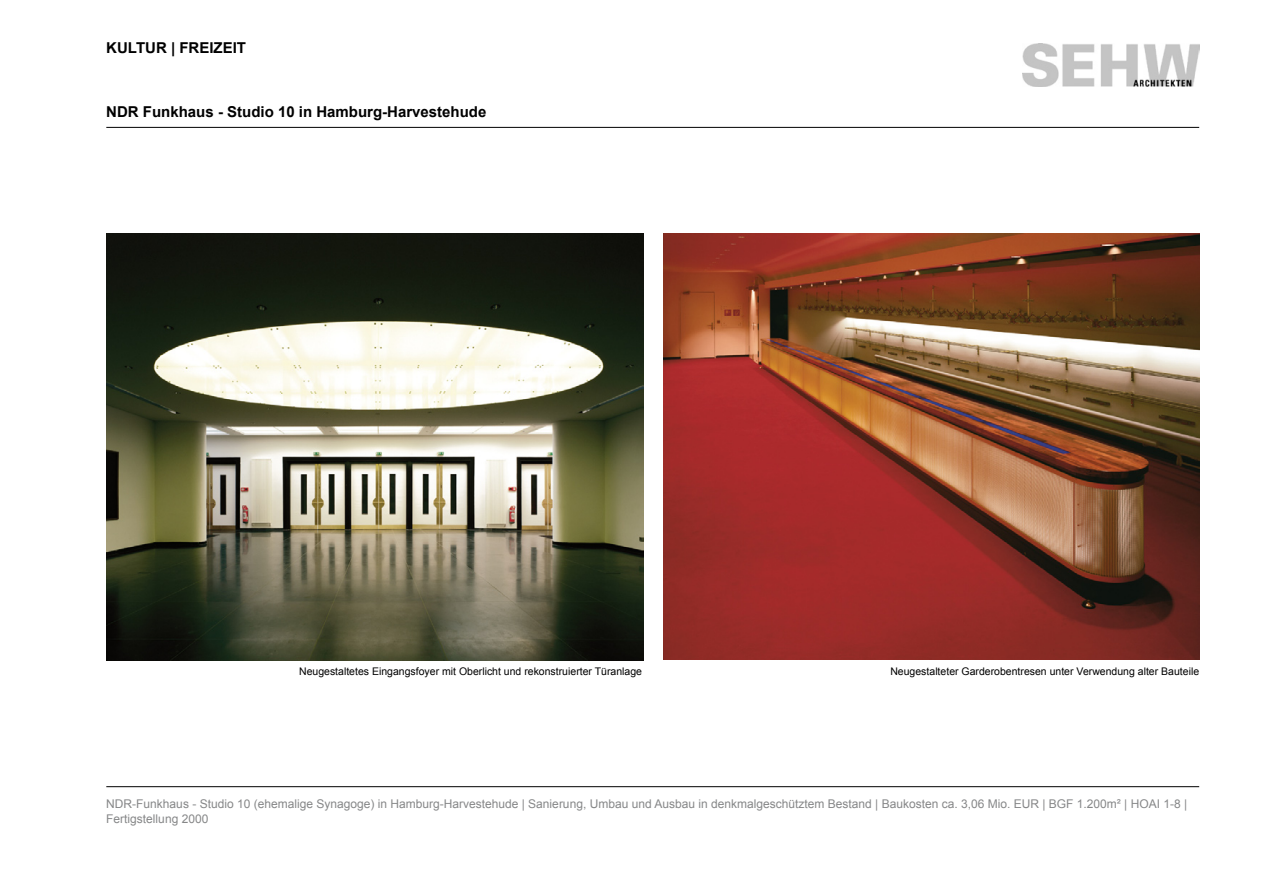
<style>
.page{position:relative;width:1263px;height:893px;background:#fff}
.page>*{position:absolute;margin:0;border:0;box-sizing:border-box;transform-origin:0 0}
.t1{font:700 15px "Arial";color:#000}
.t2{font:12px/15px "Arial";color:#868788}
.t3{font:10.5px "Arial";color:#000}
</style>
<div class="page">
<hr style="left:106px;top:127px;width:1093px;height:1px;background:#000">
<hr style="left:106px;top:786px;width:1093px;height:1px;background:#000">
<img style="left:1023px;top:44px;width:176px;height:42px">
<img style="left:106px;top:234px;width:537px;height:426px">
<img style="left:663px;top:234px;width:536px;height:425px">
<p class="t1" style="left:106px;top:38px;width:141px">kultur | freizeit</p>
<p class="t1" style="left:106px;top:102px;width:382px">NDR Funkhaus - Studio 10 in Hamburg-Harvestehude</p>
<p class="t3" style="left:299px;top:665px;width:344px">Neugestaltetes Eingangsfoyer mit Oberlicht und rekonstruierter Türanlage</p>
<p class="t3" style="left:890px;top:665px;width:310px">Neugestalteter Garderobentresen unter Verwendung alter Bauteile</p>
<p class="t2" style="left:106px;top:797px;width:1082px">NDR-Funkhaus - Studio 10 (ehemalige Synagoge) in Hamburg-Harvestehude | Sanierung, Umbau und Ausbau in denkmalgeschütztem Bestand | Baukosten ca. 3,06 Mio. EUR | BGF 1.200m² | HOAI 1-8 |<br>Fertigstellung 2000</p>
</div>
